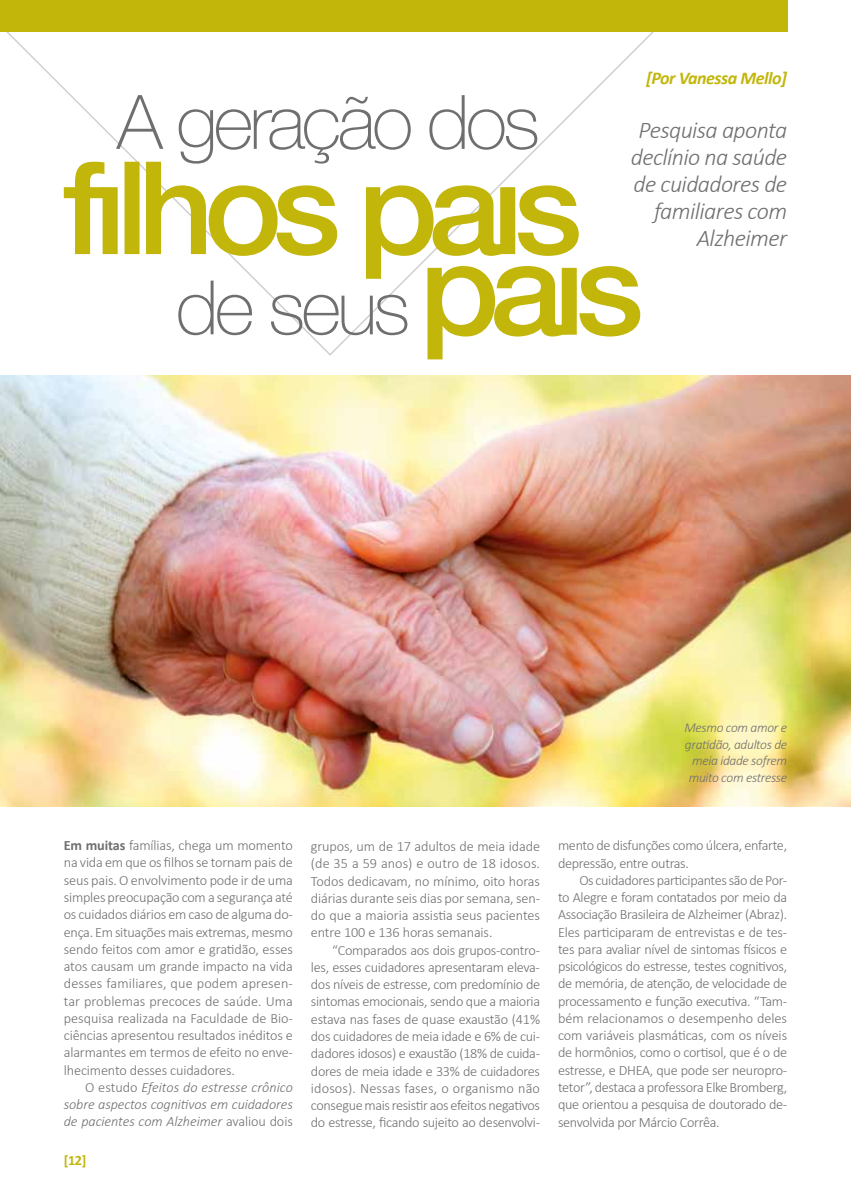
<style>
.page{position:relative;width:851px;height:1191px;background:#fff}
.page>*{position:absolute;margin:0;border:0;box-sizing:border-box;transform-origin:0 0}
.t1{font:100 75.15px "Helvetica Neue";letter-spacing:-.05em;color:#706f6f}
.t2{font:italic 300 24px/27px "Calibri";letter-spacing:-.025em;color:#706f6f;text-align:right}
.t3{font:italic 700 18px "Calibri";letter-spacing:-.025em;color:#c2b60b}
.t4{font:300 14.25px/17.2px "Calibri";letter-spacing:-.025em;color:#706f6f;text-align:justify}
.t5{font:italic 300 14.25px/17.2px "Calibri";letter-spacing:-.01em;color:#706f6f;text-align:justify}
.t6{font:700 14.25px "Calibri";color:#c2b60b}
.t7{font:italic 300 13.5px/16.5px "Calibri";letter-spacing:-.025em;color:#706f6f;text-align:center}
.s1{font-weight:700}
.s2{font-style:normal}
</style>
<div class="page">
<svg style="left:6px;top:32px;width:648px;height:324px"></svg>
<div style="left:0;top:0;width:787px;height:32px;background:#c2b60b"></div>
<svg style="left:64px;top:162px;width:514px;height:117px"></svg>
<svg style="left:427px;top:266px;width:213px;height:93px"></svg>
<img style="left:0;top:375px;width:850px;height:432px">
<h1 class="t1" style="left:117px;top:79px;width:424px">A geração dos</h1>
<h1 class="t1" style="left:176px;top:265px;width:236px">de seus</h1>
<p class="t3" style="left:646px;top:65px;width:143px">[Por Vanessa Mello]</p>
<h2 class="t2" style="left:630px;top:116px;width:158px">Pesquisa aponta declínio na saúde de cuidadores de familiares com<br>Alzheimer</h2>
<p class="t7" style="left:684px;top:719px;width:104px">Mesmo com amor e gratidão, adultos de meia idade sofrem muito com estresse</p>
<p class="t4" style="left:64px;top:836px;width:231px"><span class="s1">Em muitas</span> famílias, chega um momento na vida em que os filhos se tornam pais de seus pais. O envolvimento pode ir de uma simples preocupação com a segurança até os cuidados diários em caso de alguma do&shy;ença. Em situações mais extremas, mesmo sendo feitos com amor e gratidão, esses atos causam um grande impacto na vida desses familiares, que podem apresen&shy;tar problemas precoces de saúde. Uma pesquisa realizada na Faculdade de Bio&shy;ciências apresentou resultados inéditos e alarmantes em termos de efeito no enve&shy;lhecimento desses cuidadores.</p>
<p class="t5" style="left:64px;top:1078px;width:230px;text-indent:21px"><span class="s2">O estudo</span> Efeitos do estresse crônico sobre aspectos cognitivos em cuidadores de pacientes com Alzheimer <span class="s2">avaliou dois</span></p>
<p class="t6" style="left:64px;top:1149px;width:24px">[12]</p>
<p class="t4" style="left:311px;top:837px;width:230px">grupos, um de 17 adultos de meia idade (de 35 a 59 anos) e outro de 18 idosos.<br>Todos dedicavam, no mínimo, oito horas diárias durante seis dias por semana, sen&shy;do que a maioria assistia seus pacientes entre 100 e 136 horas semanais.</p>
<p class="t4" style="left:311px;top:941px;width:230px;text-indent:21px">“Comparados aos dois grupos-contro&shy;les, esses cuidadores apresentaram eleva&shy;dos níveis de estresse, com predomínio de sintomas emocionais, sendo que a maioria estava nas fases de quase exaustão (41% dos cuidadores de meia idade e 6% de cui&shy;dadores idosos) e exaustão (18% de cuida&shy;dores de meia idade e 33% de cuidadores idosos). Nessas fases, o organismo não consegue mais resistir aos efeitos negativos do estresse, ficando sujeito ao desenvolvi-</p>
<p class="t4" style="left:558px;top:836px;width:230px">mento de disfunções como úlcera, enfarte, depressão, entre outras.</p>
<p class="t4" style="left:558px;top:871px;width:230px;text-indent:21px">Os cuidadores participantes são de Por&shy;to Alegre e foram contatados por meio da Associação Brasileira de Alzheimer (Abraz).<br>Eles participaram de entrevistas e de tes&shy;tes para avaliar nível de sintomas físicos e psicológicos do estresse, testes cognitivos, de memória, de atenção, de velocidade de processamento e função executiva. “Tam&shy;bém relacionamos o desempenho deles com variáveis plasmáticas, com os níveis de hormônios, como o cortisol, que é o de estresse, e DHEA, que pode ser neuropro&shy;tetor”, destaca a professora Elke Bromberg, que orientou a pesquisa de doutorado de&shy;senvolvida por Márcio Corrêa.</p>
</div>
